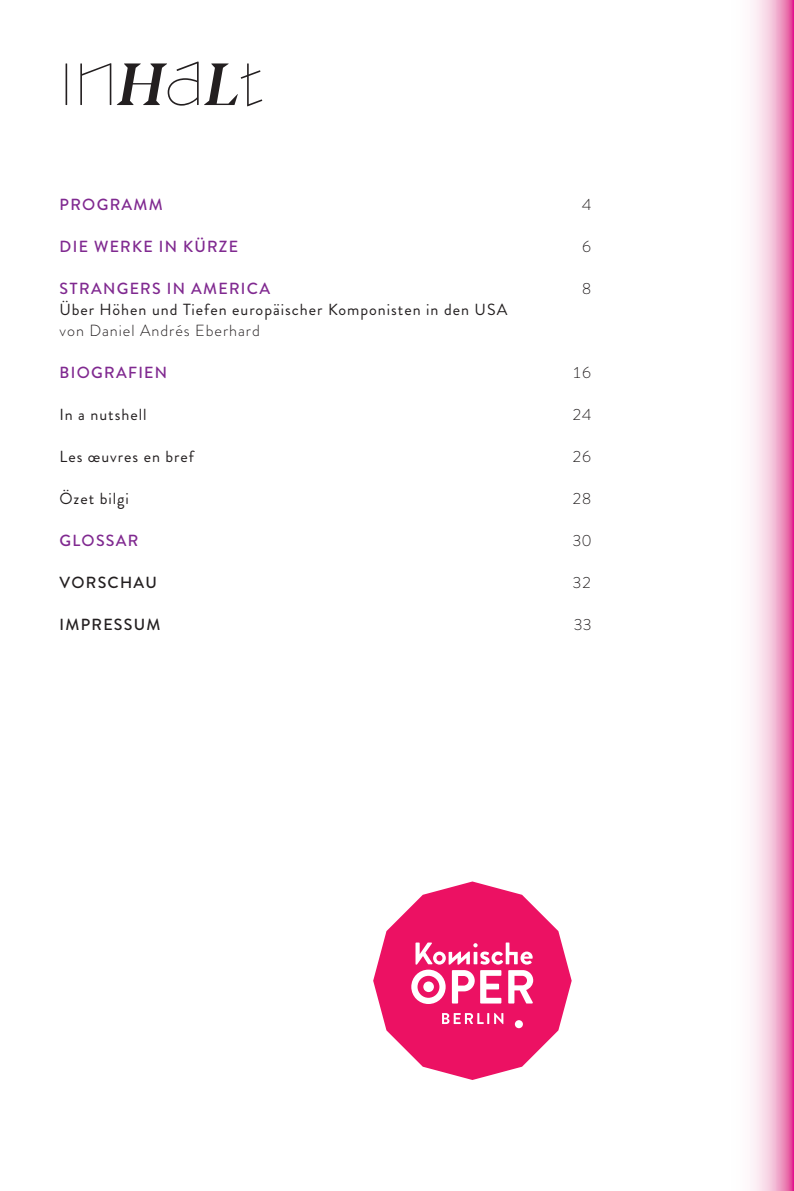
<style>
.page{position:relative;width:794px;height:1191px;background:#fff}
.page>*{position:absolute;margin:0;border:0;box-sizing:border-box;transform-origin:0 0}
.t1{font:57.75px "Duett Comique";color:#231f20}
.t2{font:16.1px "Brandon Grotesque";letter-spacing:.06em;color:#231f20}
.t3{font:500 16.1px "Brandon Text";letter-spacing:.08em;color:#802990}
.t4{font:300 16.1px "Brandon Grotesque";letter-spacing:.06em;color:#231f20}
.t5{font:500 16.1px "Brandon Text";letter-spacing:.08em;color:#231f20}
</style>
<div class="page">
<svg style="left:751px;top:0;width:43px;height:1191px"></svg>
<svg style="left:373px;top:881px;width:198px;height:199px;fill:#ec1163"></svg>
<svg style="left:411px;top:942px;width:122px;height:62px"></svg>
<svg style="left:442px;top:1013px;width:61px;height:11px"></svg>
<div style="left:515px;top:1020px;width:8px;height:8px;background:#fff;border-radius:50%"></div>
<div style="left:423px;top:981px;width:11px;height:11px;background:#fff;border-radius:50%"></div>
<h1 class="t1" style="left:60px;top:51px;width:205px">inhalt</h1>
<p class="t3" style="left:60px;top:193px;width:105px">PROGRAMM</p>
<p class="t3" style="left:60px;top:235px;width:180px">DIE WERKE IN KÜRZE</p>
<p class="t3" style="left:60px;top:277px;width:212px">STRANGERS IN AMERICA</p>
<p class="t2" style="left:60px;top:298px;width:449px">Über Höhen und Tiefen europäischer Komponisten in den USA</p>
<p class="t4" style="left:60px;top:319px;width:202px">von Daniel Andrés Eberhard</p>
<p class="t3" style="left:60px;top:361px;width:109px">BIOGRAFIEN</p>
<p class="t2" style="left:60px;top:403px;width:89px">In a nutshell</p>
<p class="t2" style="left:60px;top:445px;width:136px">Les œuvres en bref</p>
<p class="t2" style="left:60px;top:487px;width:71px">Özet bilgi</p>
<p class="t3" style="left:60px;top:529px;width:80px">GLOSSAR</p>
<p class="t5" style="left:60px;top:571px;width:99px">VORSCHAU</p>
<p class="t5" style="left:60px;top:613px;width:102px">IMPRESSUM</p>
<p class="t4" style="left:582px;top:193px;width:11px">4</p>
<p class="t4" style="left:582px;top:235px;width:11px">6</p>
<p class="t4" style="left:582px;top:277px;width:11px">8</p>
<p class="t4" style="left:572px;top:361px;width:21px">16</p>
<p class="t4" style="left:572px;top:403px;width:21px">24</p>
<p class="t4" style="left:572px;top:445px;width:21px">26</p>
<p class="t4" style="left:572px;top:487px;width:21px">28</p>
<p class="t4" style="left:572px;top:529px;width:21px">30</p>
<p class="t4" style="left:572px;top:571px;width:21px">32</p>
<p class="t4" style="left:574px;top:613px;width:19px">33</p>
</div>
